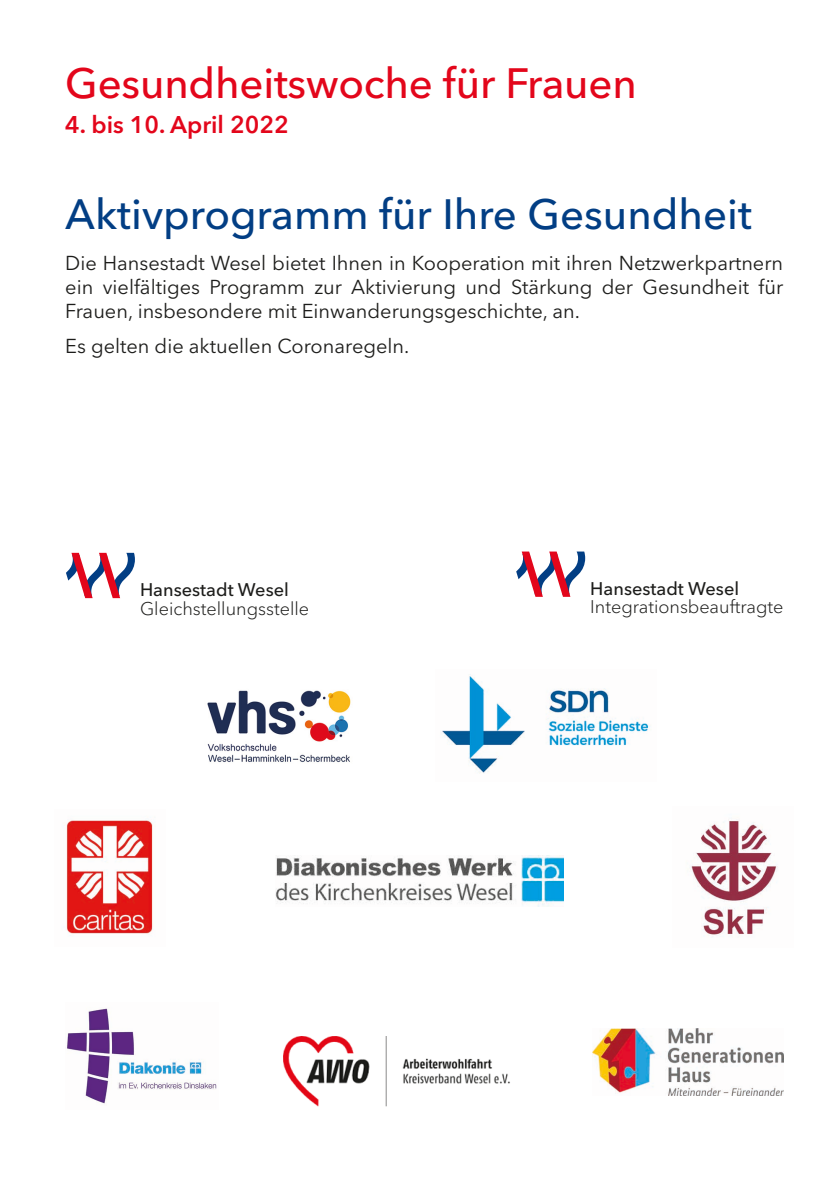
<style>
.page{position:relative;width:840px;height:1191px;background:#fff}
.page>*{position:absolute;margin:0;border:0;box-sizing:border-box;transform-origin:0 0}
.t1{font:500 42px "Avenir Next LT Pro";color:#023e84}
.t2{font:500 42px "Avenir Next LT Pro";letter-spacing:-.005em;color:#e3061b}
.t3{font:600 24px "Avenir Next LT Pro";color:#e3061b}
.t4{font:20px/24px "Avenir Next LT Pro";color:#1d1d1b;text-align:justify}
.t5{font:300 18.2px "Avenir Next LT Pro";color:#1d1d1b}
.t6{font:500 18.2px "Avenir Next LT Pro";color:#1d1d1b}
</style>
<div class="page">
<img style="left:67px;top:1008px;width:150px;height:96px">
<img style="left:275px;top:855px;width:288px;height:51px">
<img style="left:66px;top:820px;width:87px;height:116px">
<img style="left:592px;top:1028px;width:191px;height:67px">
<img style="left:283px;top:1037px;width:227px;height:69px">
<img style="left:690px;top:820px;width:88px;height:116px">
<svg style="left:66px;top:553px;width:69px;height:45px"></svg>
<svg style="left:516px;top:551px;width:69px;height:46px"></svg>
<img style="left:442px;top:674px;width:207px;height:99px">
<img style="left:207px;top:690px;width:144px;height:73px">
<p class="t2" style="left:65px;top:59px;width:572px">Gesundheitswoche für Frauen</p>
<p class="t3" style="left:65px;top:110px;width:225px">4. bis 10. April 2022</p>
<p class="t1" style="left:65px;top:189px;width:687px">Aktivprogramm für Ihre Gesundheit</p>
<p class="t4" style="left:65px;top:251px;width:719px">Die Hansestadt Wesel bietet Ihnen in Kooperation mit ihren Netzwerkpartnern ein vielfältiges Programm zur Aktivierung und Stärkung der Gesundheit für Frauen, insbesondere mit Einwanderungsgeschichte, an.</p>
<p class="t4" style="left:65px;top:334px;width:345px">Es gelten die aktuellen Coronaregeln.</p>
<p class="t6" style="left:140px;top:578px;width:150px">Hansestadt Wesel</p>
<p class="t5" style="left:140px;top:597px;width:170px">Gleichstellungsstelle</p>
<p class="t6" style="left:590px;top:577px;width:150px">Hansestadt Wesel</p>
<p class="t5" style="left:590px;top:596px;width:195px">Integrationsbeauftragte</p>
</div>
